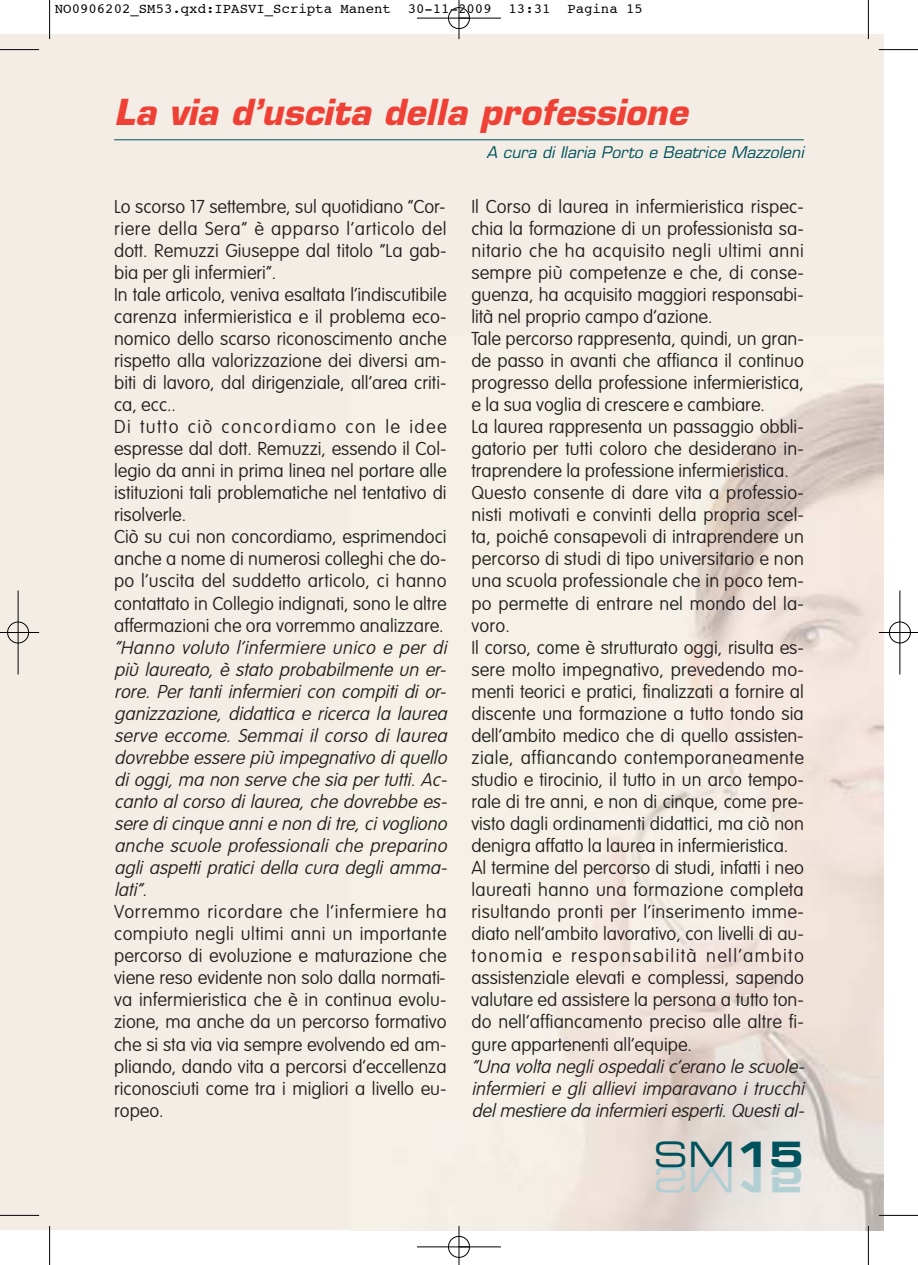
<style>
.page{position:relative;width:918px;height:1265px;background:#fff}
.page>*{position:absolute;margin:0;border:0;box-sizing:border-box;transform-origin:0 0}
.t1{font:italic 700 35px "Eurostile";color:#ef4035}
.t2{font:100 18.38px/22.1px "VAG Rounded";color:#231f20}
.t3{font:italic 100 18.38px/22.1px "VAG Rounded";letter-spacing:.005em;color:#231f20;text-align:justify}
.t4{font:italic 15.75px "Eurostile";color:#00535d}
.t5{font:14px "Courier";color:#000}
</style>
<div class="page">
<div style="left:0;top:35px;width:883px;height:1195px;background:#f4ede5"></div>
<img style="left:458px;top:383px;width:425px;height:847px">
<hr style="left:114px;top:139px;width:690px;height:1px;background:#00535d">
<hr style="left:49px;top:0;width:1px;height:39px;background:#000">
<hr style="left:0;top:49px;width:39px;height:1px;background:#000">
<hr style="left:868px;top:0;width:1px;height:39px;background:#000">
<hr style="left:879px;top:49px;width:39px;height:1px;background:#000">
<hr style="left:49px;top:1226px;width:1px;height:39px;background:#000">
<hr style="left:0;top:1215px;width:39px;height:1px;background:#000">
<hr style="left:868px;top:1226px;width:1px;height:39px;background:#000">
<hr style="left:879px;top:1215px;width:39px;height:1px;background:#000">
<hr style="left:458px;top:0;width:1px;height:39px;background:#fff">
<hr style="left:458px;top:1226px;width:1px;height:39px;background:#fff">
<div style="left:889px;top:622px;width:22px;height:21px;border:1px solid #fff;border-radius:50%"></div>
<hr style="left:417px;top:18px;width:84px;height:1px;background:#000">
<hr style="left:417px;top:1247px;width:84px;height:1px;background:#000">
<hr style="left:18px;top:590px;width:1px;height:84px;background:#000">
<hr style="left:899px;top:590px;width:1px;height:84px;background:#000">
<hr style="left:459px;top:0;width:1px;height:39px;background:#000">
<hr style="left:459px;top:1226px;width:1px;height:39px;background:#000">
<hr style="left:0;top:632px;width:39px;height:1px;background:#000">
<hr style="left:879px;top:632px;width:39px;height:1px;background:#000">
<div style="left:448px;top:7px;width:22px;height:22px;border:1px solid #000;border-radius:50%"></div>
<div style="left:448px;top:1236px;width:22px;height:22px;border:1px solid #000;border-radius:50%"></div>
<div style="left:7px;top:622px;width:22px;height:21px;border:1px solid #000;border-radius:50%"></div>
<div style="left:889px;top:622px;width:21px;height:21px;border:1px solid #000;border-radius:50%"></div>
<svg style="left:656px;top:1167px;width:145px;height:25px"></svg>
<p class="t5" style="left:55px;top:2px;width:589px">NO0906202_SM53.qxd:IPASVI_Scripta Manent 30-11-2009 13:31 Pagina 15</p>
<h1 class="t1" style="left:114px;top:99px;width:582px">La via d’uscita della professione</h1>
<p class="t4" style="left:486px;top:146px;width:322px">A cura di Ilaria Porto e Beatrice Mazzoleni</p>
<p class="t2" style="left:114px;top:196px;width:334px">Lo scorso 17 settembre, sul quotidiano “Cor&shy;riere della Sera” è apparso l’articolo del dott. Remuzzi Giuseppe dal titolo “La gab&shy;bia per gli infermieri”.<br>In tale articolo, veniva esaltata l’indiscutibile carenza infermieristica e il problema eco&shy;nomico dello scarso riconoscimento anche rispetto alla valorizzazione dei diversi am&shy;biti di lavoro, dal dirigenziale, all’area criti&shy;ca, ecc..<br>Di tutto ciò concordiamo con le idee espresse dal dott. Remuzzi, essendo il Col&shy;legio da anni in prima linea nel portare alle istituzioni tali problematiche nel tentativo di risolverle.<br>Ciò su cui non concordiamo, esprimendoci anche a nome di numerosi colleghi che do&shy;po l’uscita del suddetto articolo, ci hanno contattato in Collegio indignati, sono le altre affermazioni che ora vorremmo analizzare.</p>
<p class="t3" style="left:114px;top:637px;width:338px">“Hanno voluto l’infermiere unico e per di più laureato, è stato probabilmente un er&shy;rore. Per tanti infermieri con compiti di or&shy;ganizzazione, didattica e ricerca la laurea serve eccome. Semmai il corso di laurea dovrebbe essere più impegnativo di quello di oggi, ma non serve che sia per tutti. Ac&shy;canto al corso di laurea, che dovrebbe es&shy;sere dicinque annie non ditre, civogliono anche scuole professionali che preparino agli aspetti pratici della cura degli amma&shy;lati”.</p>
<p class="t2" style="left:114px;top:902px;width:334px;text-align:justify">Vorremmo ricordare che l’infermiere ha compiuto negli ultimi anni un importante percorso di evoluzione e maturazione che viene reso evidente non solo dalla normati&shy;va infermieristica che è in continua evolu&shy;zione, ma anche da un percorso formativo che si sta via via sempre evolvendo ed am&shy;pliando, dando vita a percorsi d’eccellenza riconosciuti come tra i migliori a livello eu&shy;ropeo.</p>
<p class="t2" style="left:471px;top:196px;width:334px">Il Corso di laurea in infermieristica rispec&shy;chia la formazione di un professionista sa&shy;nitario che ha acquisito negli ultimi anni sempre più competenze e che, di conse&shy;guenza, ha acquisito maggiori responsabi&shy;lità nel proprio campo d’azione.<br>Tale percorso rappresenta, quindi, un gran&shy;de passo in avanti che affianca il continuo progresso della professione infermieristica, e la sua voglia di crescere e cambiare.<br>La laurea rappresenta un passaggio obbli&shy;gatorio per tutti coloro che desiderano in&shy;traprendere la professione infermieristica.<br>Questo consente di dare vita a professio&shy;nisti motivati e convinti della propria scel&shy;ta, poiché consapevoli di intraprendere un percorso di studi di tipo universitario e non una scuola professionale che in poco tem&shy;po permette di entrare nel mondo del la&shy;voro.<br>Il corso, come è strutturato oggi, risulta es&shy;sere molto impegnativo, prevedendo mo&shy;menti teorici e pratici, finalizzati a fornire al discente una formazione a tutto tondo sia dell’ambito medico che di quello assisten&shy;ziale, affiancando contemporaneamente studio e tirocinio, il tutto in un arco tempo&shy;rale di tre anni, e non di cinque, come pre&shy;visto dagli ordinamenti didattici, ma ciò non denigra affatto la laurea in infermieristica.<br>Al termine del percorso di studi, infatti i neo laureati hanno una formazione completa risultando pronti per l’inserimento imme&shy;diato nell’ambito lavorativo, con livelli di au&shy;tonomia e responsabilità nell’ambito assistenziale elevati e complessi, sapendo valutare ed assistere la persona a tutto ton&shy;do nell’affiancamento preciso alle altre fi&shy;gure appartenenti all’equipe.</p>
<p class="t3" style="left:471px;top:1056px;width:338px">“Una volta negli ospedali c’erano le scuole&shy;infermieri e gli allievi imparavano i trucchi delmestiere da infermieriesperti.Questial-</p>
</div>
